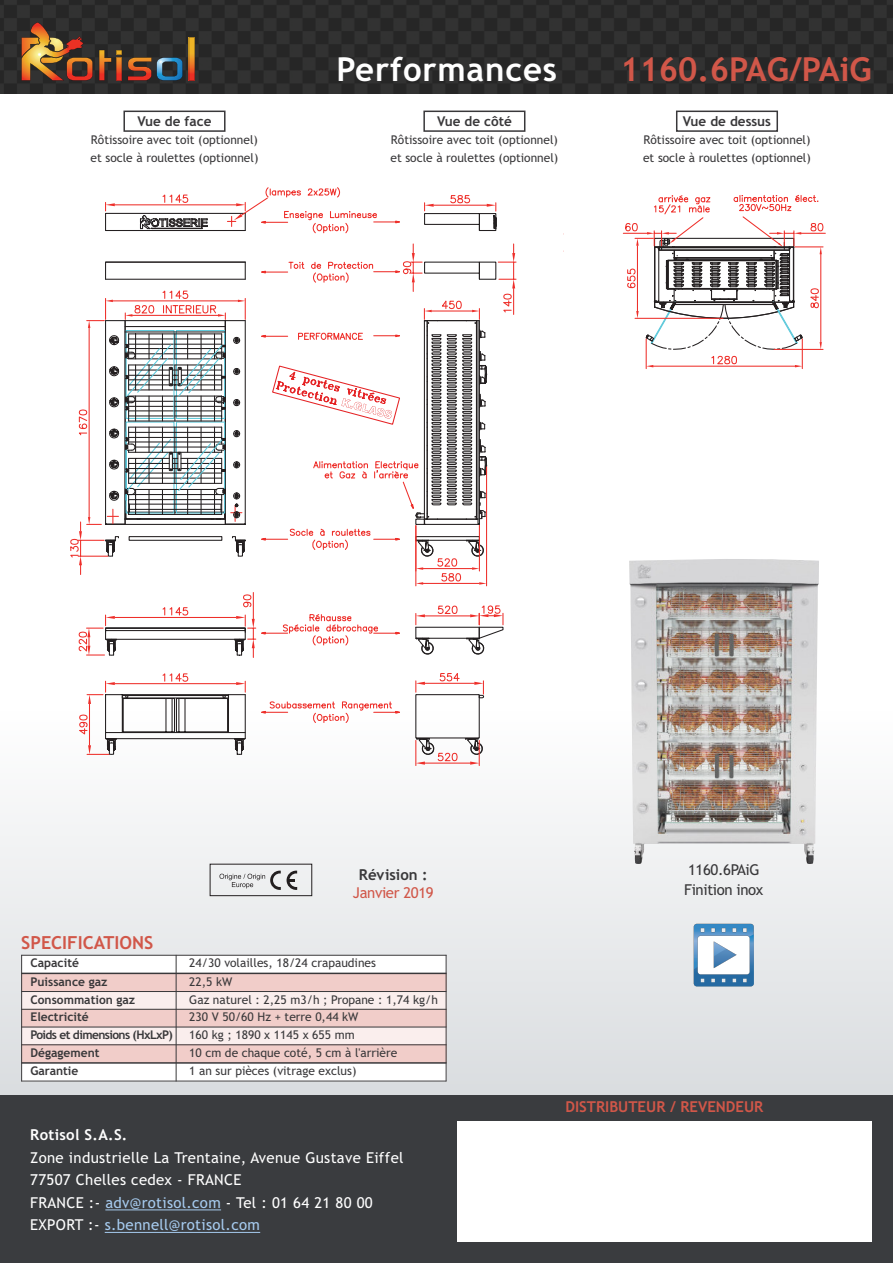
<style>
.page{position:relative;width:893px;height:1263px;background:#fff}
.page>*{position:absolute;margin:0;border:0;box-sizing:border-box;transform-origin:0 0}
.t1{font:700 33px "Trebuchet MS";color:#d15749}
.t2{font:700 33px "Trebuchet MS";letter-spacing:.025em;color:#fff}
.t3{font:700 18px "Trebuchet MS";color:#d15749}
.t4{font:15px/22.5px "Trebuchet MS";letter-spacing:.02em;color:#fff}
.t5{font:700 15px "Trebuchet MS";color:#d15749}
.t6{font:15px/19.5px "Trebuchet MS";letter-spacing:-.025em;color:#39383a}
.t7{font:700 15px "Trebuchet MS";letter-spacing:.02em;color:#fff}
.t8{font:15px "Trebuchet MS";letter-spacing:-.025em;color:#d15749}
.t9{font:700 15px "Trebuchet MS";color:#39383a}
.t10{font:700 13.5px "Trebuchet MS";color:#39383a}
.t11{font:12px/18px "Trebuchet MS";color:#39383a}
.t12{font:700 12px "Trebuchet MS";color:#39383a}
.t13{font:700 12px "Trebuchet MS";letter-spacing:-.05em;color:#39383a}
.s1{color:#a6cbef}
</style>
<div class="page">
<div style="left:0;top:706px;width:893px;height:389px;background:linear-gradient(to bottom,#fff,#d9dcdf)"></div>
<div style="left:415px;top:694px;width:65px;height:44px;border:1px solid #231f20"></div>
<hr style="left:425px;top:762px;width:45px;height:2px;background:#ee2f2a">
<svg style="left:464px;top:737px;width:19px;height:28px"></svg>
<svg style="left:415px;top:737px;width:43px;height:28px"></svg>
<hr style="left:425px;top:683px;width:49px;height:1px;background:#ee2f2a">
<svg style="left:415px;top:681px;width:10px;height:11px"></svg>
<svg style="left:474px;top:681px;width:11px;height:18px"></svg>
<svg style="left:439px;top:673px;width:21px;height:9px"></svg>
<div style="left:479px;top:213px;width:17px;height:18px;border:1px solid #231f20"></div>
<hr style="left:434px;top:205px;width:53px;height:1px;background:#ee2f2a">
<svg style="left:487px;top:203px;width:10px;height:27px"></svg>
<svg style="left:424px;top:195px;width:56px;height:36px"></svg>
<hr style="left:106px;top:694px;width:139px;height:1px;background:#231f20">
<hr style="left:106px;top:738px;width:139px;height:1px;background:#231f20">
<hr style="left:106px;top:732px;width:139px;height:1px;background:#231f20">
<hr style="left:105px;top:695px;width:1px;height:44px;background:#231f20">
<hr style="left:123px;top:698px;width:1px;height:34px;background:#231f20">
<hr style="left:122px;top:695px;width:1px;height:37px;background:#231f20">
<hr style="left:174px;top:698px;width:1px;height:34px;background:#231f20">
<hr style="left:172px;top:698px;width:1px;height:34px;background:#231f20">
<hr style="left:165px;top:698px;width:1px;height:34px;background:#231f20">
<hr style="left:123px;top:731px;width:52px;height:1px;background:#231f20">
<hr style="left:123px;top:698px;width:52px;height:1px;background:#231f20">
<hr style="left:245px;top:695px;width:1px;height:44px;background:#231f20">
<hr style="left:227px;top:698px;width:1px;height:34px;background:#231f20">
<hr style="left:228px;top:695px;width:1px;height:37px;background:#231f20">
<hr style="left:176px;top:698px;width:1px;height:34px;background:#231f20">
<hr style="left:178px;top:698px;width:1px;height:34px;background:#231f20">
<hr style="left:184px;top:698px;width:2px;height:34px;background:#231f20">
<hr style="left:176px;top:731px;width:52px;height:1px;background:#231f20">
<svg style="left:234px;top:739px;width:11px;height:16px"></svg>
<hr style="left:176px;top:698px;width:52px;height:1px;background:#231f20">
<div style="left:122px;top:695px;width:107px;height:3px;border:1px solid #231f20"></div>
<svg style="left:222px;top:694px;width:5px;height:4px"></svg>
<svg style="left:124px;top:694px;width:5px;height:4px"></svg>
<svg style="left:253px;top:701px;width:155px;height:23px"></svg>
<hr style="left:89px;top:704px;width:1px;height:41px;background:#ee2f2a">
<svg style="left:78px;top:714px;width:39px;height:41px"></svg>
<hr style="left:115px;top:683px;width:121px;height:1px;background:#ee2f2a">
<svg style="left:87px;top:681px;width:28px;height:23px"></svg>
<svg style="left:236px;top:681px;width:10px;height:11px"></svg>
<svg style="left:162px;top:673px;width:27px;height:9px"></svg>
<svg style="left:70px;top:244px;width:446px;height:413px"></svg>
<svg style="left:105px;top:187px;width:295px;height:47px"></svg>
<hr style="left:646px;top:339px;width:1px;height:30px;background:#ee2f2a">
<hr style="left:802px;top:339px;width:1px;height:30px;background:#ee2f2a">
<svg style="left:623px;top:195px;width:202px;height:172px"></svg>
<div style="left:0;top:1095px;width:893px;height:168px;background:#3a3c3f"></div>
<hr style="left:105px;top:1209px;width:116px;height:1px;background:#a6cbef">
<hr style="left:105px;top:1232px;width:155px;height:1px;background:#a6cbef">
<div style="left:457px;top:1121px;width:415px;height:121px;background:#fff"></div>
<div style="left:0;top:0;width:893px;height:94px;background:#2c2c2c"></div>
<svg style="left:189px;top:37px;width:6px;height:44px"></svg>
<svg style="left:128px;top:57px;width:55px;height:24px"></svg>
<svg style="left:99px;top:50px;width:23px;height:31px"></svg>
<svg style="left:21px;top:22px;width:72px;height:59px;background:#805430"></svg>
<div style="left:123px;top:111px;width:103px;height:21px;border:2px solid #39383a"></div>
<div style="left:423px;top:111px;width:102px;height:21px;border:2px solid #39383a"></div>
<div style="left:676px;top:111px;width:102px;height:21px;border:2px solid #39383a"></div>
<svg style="left:287px;top:871px;width:10px;height:19px"></svg>
<svg style="left:219px;top:871px;width:62px;height:19px"></svg>
<div style="left:210px;top:864px;width:102px;height:32px;border:1px solid #231f20"></div>
<div style="left:21px;top:955px;width:155px;height:18px;background:#fff"></div>
<div style="left:176px;top:955px;width:270px;height:18px;background:#fff"></div>
<div style="left:21px;top:973px;width:155px;height:18px;background:#f1cdc9"></div>
<div style="left:176px;top:973px;width:270px;height:18px;background:#f1cdc9"></div>
<div style="left:21px;top:991px;width:155px;height:18px;background:#faeeed"></div>
<div style="left:176px;top:991px;width:270px;height:18px;background:#faeeed"></div>
<div style="left:21px;top:1009px;width:155px;height:18px;background:#f1cdc9"></div>
<div style="left:176px;top:1009px;width:270px;height:18px;background:#f1cdc9"></div>
<div style="left:21px;top:1027px;width:155px;height:18px;background:#faeeed"></div>
<div style="left:176px;top:1027px;width:270px;height:18px;background:#faeeed"></div>
<div style="left:21px;top:1045px;width:155px;height:18px;background:#f1cdc9"></div>
<div style="left:176px;top:1045px;width:270px;height:18px;background:#f1cdc9"></div>
<div style="left:21px;top:1063px;width:155px;height:18px;background:#fff"></div>
<div style="left:176px;top:1063px;width:270px;height:18px;background:#fff"></div>
<hr style="left:21px;top:955px;width:1px;height:126px;background:#39383a">
<hr style="left:176px;top:955px;width:1px;height:126px;background:#39383a">
<hr style="left:446px;top:955px;width:1px;height:126px;background:#39383a">
<hr style="left:21px;top:955px;width:425px;height:1px;background:#39383a">
<hr style="left:21px;top:973px;width:425px;height:1px;background:#39383a">
<hr style="left:21px;top:991px;width:425px;height:1px;background:#39383a">
<hr style="left:21px;top:1009px;width:425px;height:1px;background:#39383a">
<hr style="left:21px;top:1027px;width:425px;height:1px;background:#39383a">
<hr style="left:21px;top:1044px;width:425px;height:1px;background:#39383a">
<hr style="left:21px;top:1062px;width:425px;height:2px;background:#39383a">
<hr style="left:21px;top:1081px;width:425px;height:1px;background:#39383a">
<img style="left:629px;top:559px;width:190px;height:305px">
<svg style="left:694px;top:924px;width:60px;height:62px"></svg>
<p class="t10" style="left:137px;top:114px;width:75px">Vue de face</p>
<p class="t11" style="left:91px;top:131px;width:169px">Rôtissoire avec toit (optionnel) et socle à roulettes (optionnel)</p>
<h1 class="t2" style="left:337px;top:50px;width:222px">Performances</h1>
<h1 class="t1" style="left:620px;top:50px;width:253px">1160.6PAG/PAiG</h1>
<p class="t10" style="left:437px;top:114px;width:76px">Vue de côté</p>
<p class="t11" style="left:391px;top:131px;width:169px">Rôtissoire avec toit (optionnel) et socle à roulettes (optionnel)</p>
<p class="t10" style="left:683px;top:114px;width:90px">Vue de dessus</p>
<p class="t11" style="left:643px;top:131px;width:169px">Rôtissoire avec toit (optionnel) et socle à roulettes (optionnel)</p>
<p class="t9" style="left:359px;top:866px;width:70px">Révision :</p>
<p class="t8" style="left:353px;top:884px;width:82px">Janvier 2019</p>
<p class="t6" style="left:684px;top:860px;width:81px">1160.6PAiG<br>Finition inox</p>
<h2 class="t3" style="left:21px;top:932px;width:134px">SPECIFICATIONS</h2>
<p class="t12" style="left:31px;top:956px;width:50px">Capacité</p>
<p class="t11" style="left:189px;top:954px;width:188px">24/30 volailles, 18/24 crapaudines</p>
<p class="t12" style="left:31px;top:975px;width:78px">Puissance gaz</p>
<p class="t11" style="left:189px;top:973px;width:45px">22,5 kW</p>
<p class="t12" style="left:31px;top:992px;width:106px">Consommation gaz</p>
<p class="t11" style="left:189px;top:990px;width:250px">Gaz naturel : 2,25 m3/h ; Propane : 1,74 kg/h</p>
<p class="t12" style="left:31px;top:1010px;width:60px">Electricité</p>
<p class="t11" style="left:189px;top:1008px;width:171px">230 V 50/60 Hz + terre 0,44 kW</p>
<p class="t13" style="left:31px;top:1028px;width:144px">Poids et dimensions (HxLxP)</p>
<p class="t11" style="left:189px;top:1026px;width:167px">160 kg ; 1890 x 1145 x 655 mm</p>
<p class="t12" style="left:31px;top:1046px;width:70px">Dégagement</p>
<p class="t11" style="left:189px;top:1044px;width:210px">10 cm de chaque coté, 5 cm à l'arrière</p>
<p class="t12" style="left:31px;top:1064px;width:49px">Garantie</p>
<p class="t11" style="left:189px;top:1062px;width:169px">1 an sur pièces (vitrage exclus)</p>
<p class="t7" style="left:30px;top:1126px;width:99px">Rotisol S.A.S.</p>
<p class="t4" style="left:30px;top:1146px;width:375px">Zone industrielle La Trentaine, Avenue Gustave Eiffel 77507 Chelles cedex - FRANCE<br>FRANCE :- <span class="s1">adv@rotisol.com</span> - Tel : 01 64 21 80 00<br>EXPORT :- <span class="s1">s.bennell@rotisol.com</span></p>
<p class="t5" style="left:565px;top:1098px;width:200px">DISTRIBUTEUR / REVENDEUR</p>
</div>
